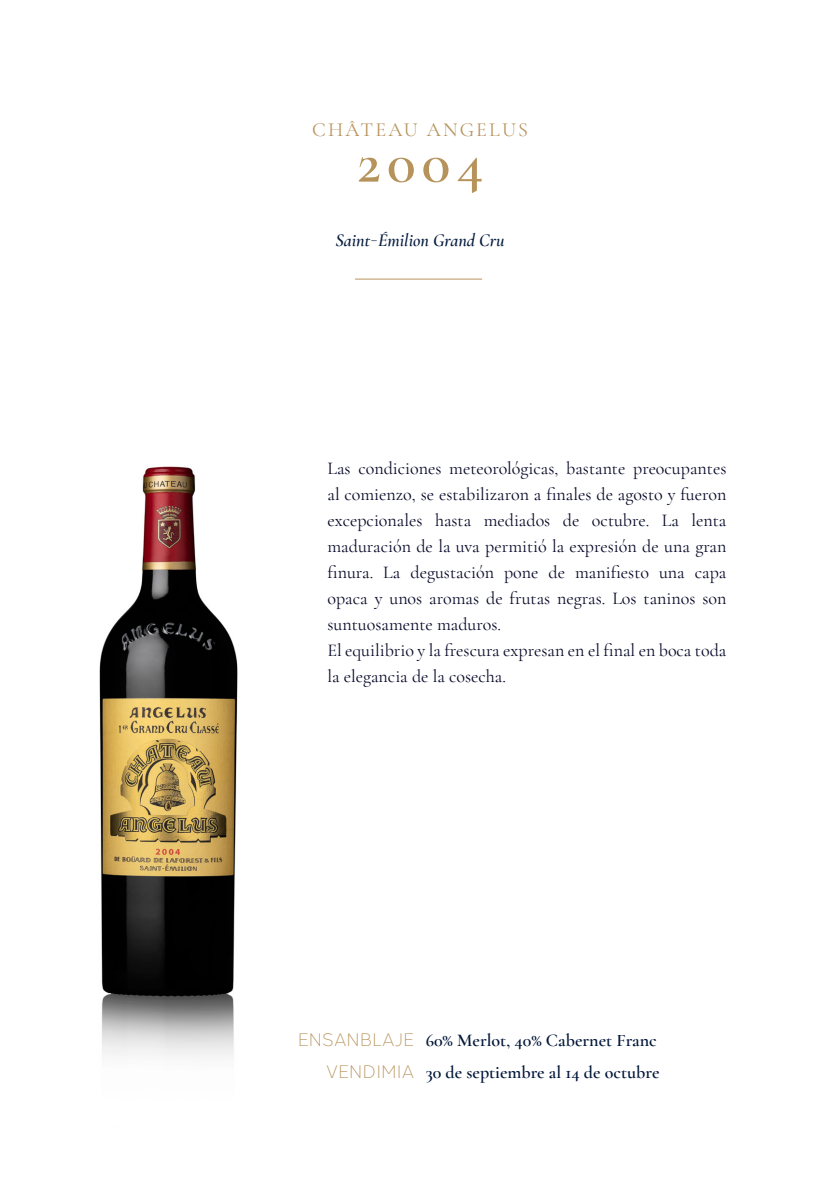
<style>
.page{position:relative;width:840px;height:1191px;background:#fff}
.page>*{position:absolute;margin:0;border:0;box-sizing:border-box;transform-origin:0 0}
.t1{font:600 60px "Cormorant Garamond";color:#b7935c}
.t2{font:20px "Cormorant Garamond";letter-spacing:.11em;color:#b7935c}
.t3{font:18px/26px "Cormorant Garamond";color:#050726;text-align:justify}
.t4{font:600 18px "Cormorant Garamond";color:#011638}
.t5{font:italic 600 18px "Cormorant Garamond";color:#051b3d}
.t6{font:300 18px "Halcom";color:#b7935c}
.s1{font-family:"Halcom";font-weight:300;font-style:normal}
</style>
<div class="page">
<img style="left:99px;top:466px;width:139px;height:591px">
<hr style="left:355px;top:279px;width:127px;height:1px;background:#b7935c">
<p class="t2" style="left:312px;top:117px;width:217px">CHÂTEAU ANGELUS</p>
<p class="t1" style="left:356px;top:125px;width:128px">2004</p>
<p class="t5" style="left:335px;top:229px;width:171px">Saint<span class="s1">-</span>Émilion Grand Cru</p>
<p class="t3" style="left:327px;top:455px;width:400px">Las condiciones meteorológicas, bastante preocupantes al comienzo, se estabilizaron a finales de agosto y fueron excepcionales hasta mediados de octubre. La lenta maduración de la uva permitió la expresión de una gran finura. La degustación pone de manifiesto una capa opaca y unos aromas de frutas negras. Los taninos son suntuosamente maduros.</p>
<p class="t3" style="left:327px;top:637px;width:400px">El equilibrio y la frescura expresan en el final en boca toda la elegancia de la cosecha.</p>
<p class="t6" style="left:298px;top:1025px;width:118px">ENSANBLAJE</p>
<p class="t6" style="left:326px;top:1057px;width:90px">VENDIMIA</p>
<p class="t4" style="left:425px;top:1028px;width:232px">60% Merlot, 40% Cabernet Franc</p>
<p class="t4" style="left:425px;top:1060px;width:235px">30 de septiembre al 14 de octubre</p>
</div>
